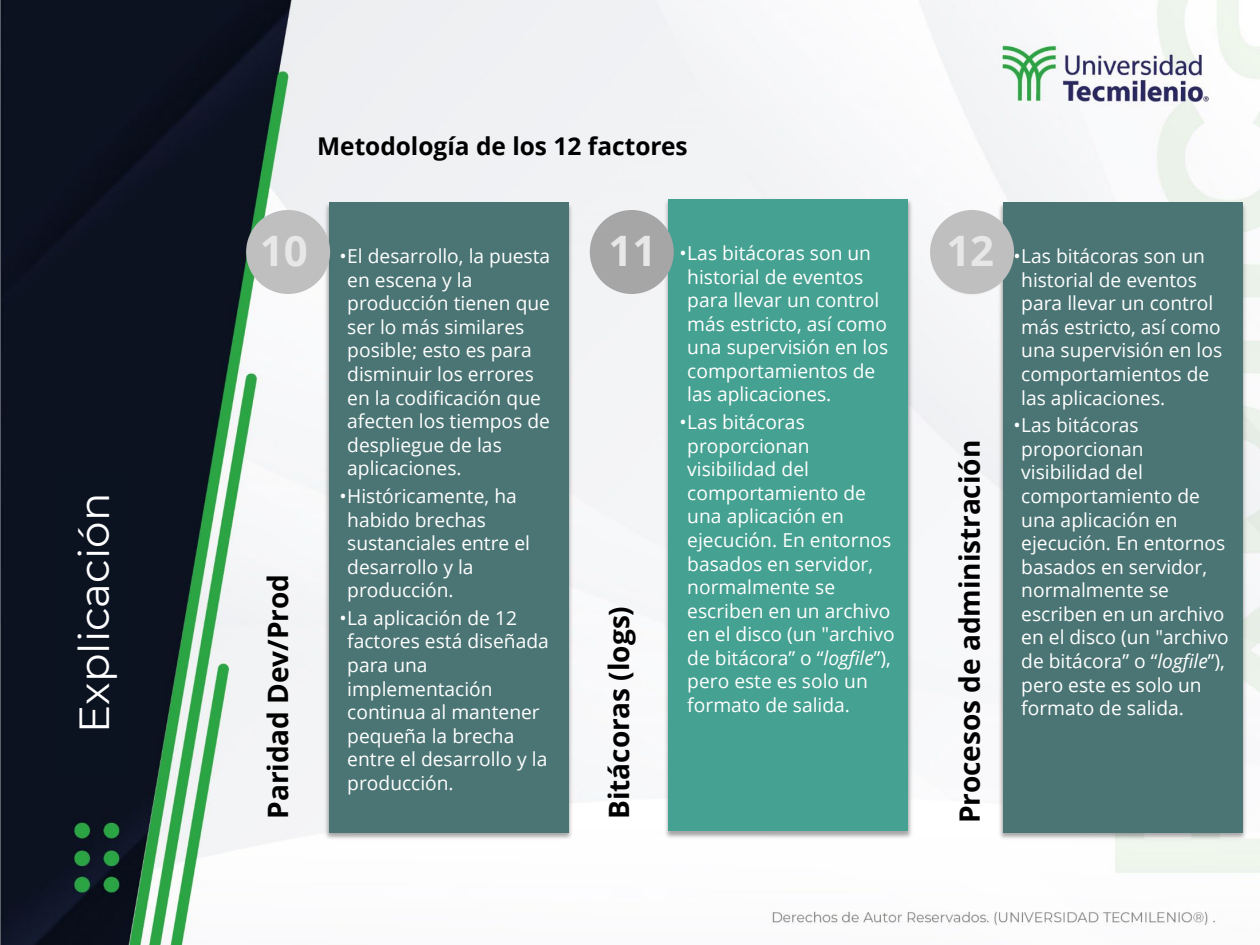
<style>
.page{position:relative;width:1260px;height:945px;background:#fff}
.page>*{position:absolute;margin:0;border:0;box-sizing:border-box;transform-origin:0 0}
.t1{font:42px "Montserrat";color:#fff}
.t2{font:700 42px "Open Sans";color:#e7e7e7}
.t3{font:700 28px "Open Sans";color:#000}
.t4{font:700 24.5px "Open Sans";color:#000}
.t5{font:19.25px/23.6px "Open Sans";color:#fff}
.s1{font-style:italic}
</style>
<div class="page">
<img style="left:0;top:0;width:1260px;height:945px">
<div style="left:52px;top:472px;width:75px;height:305px;background:#0b1220"></div>
<img style="left:323px;top:200px;width:251px;height:642px">
<img style="left:321px;top:233px;width:253px;height:584px">
<div style="left:329px;top:203px;width:239px;height:630px;background:#4b7574"></div>
<img style="left:663px;top:197px;width:251px;height:643px">
<img style="left:661px;top:230px;width:258px;height:510px">
<div style="left:669px;top:200px;width:239px;height:631px;background:#45a191"></div>
<img style="left:997px;top:200px;width:251px;height:642px">
<img style="left:995px;top:233px;width:258px;height:510px">
<div style="left:1003px;top:203px;width:239px;height:630px;background:#4b7574"></div>
<img style="left:918px;top:200px;width:108px;height:108px">
<img style="left:924px;top:202px;width:96px;height:97px">
<div style="left:246px;top:210px;width:84px;height:84px;background:#bfbfbf;border-radius:50%"></div>
<div style="left:590px;top:210px;width:84px;height:84px;background:#a6a6a6;border-radius:50%"></div>
<div style="left:930px;top:210px;width:84px;height:84px;background:#bfbfbf;border-radius:50%"></div>
<h1 class="t1" style="left:65px;top:733px;width:241px;rotate:-90deg">Explicación</h1>
<p class="t4" style="left:317px;top:129px;width:372px">Metodología de los 12 factores</p>
<p class="t2" style="left:260px;top:221px;width:49px">10</p>
<p class="t2" style="left:608px;top:221px;width:49px">11</p>
<p class="t2" style="left:946px;top:221px;width:49px">12</p>
<p class="t5" style="left:687px;top:241px;width:202px;text-indent:-8px">•Las bitácoras son un historial de eventos para llevar un control más estricto, así como una supervisión en los comportamientos de las aplicaciones.</p>
<p class="t5" style="left:687px;top:410px;width:209px;text-indent:-8px">•Las bitácoras proporcionan visibilidad del comportamiento de una aplicación en ejecución. En entornos basados en servidor, normalmente se escriben en un archivo en el disco (un "archivo de bitácora” o “<span class="s1">logfile</span>”), pero este es solo un formato de salida.</p>
<p class="t5" style="left:347px;top:244px;width:205px;text-indent:-8px">•El desarrollo, la puesta en escena y la producción tienen que ser lo más similares posible; esto es para disminuir los errores en la codificación que afecten los tiempos de despliegue de las aplicaciones.</p>
<p class="t5" style="left:347px;top:484px;width:184px;text-indent:-8px">•Históricamente, ha habido brechas sustanciales entre el desarrollo y la producción.</p>
<p class="t5" style="left:347px;top:606px;width:203px;text-indent:-8px">•La aplicación de 12 factores está diseñada para una implementación continua al mantener pequeña la brecha entre el desarrollo y la producción.</p>
<p class="t3" style="left:599px;top:819px;width:214px;rotate:-90deg">Bitácoras (logs)</p>
<p class="t3" style="left:950px;top:823px;width:385px;rotate:-90deg">Procesos de administración</p>
<p class="t3" style="left:258px;top:819px;width:246px;rotate:-90deg">Paridad Dev/Prod</p>
<p class="t5" style="left:1021px;top:244px;width:202px;text-indent:-8px">•Las bitácoras son un historial de eventos para llevar un control más estricto, así como una supervisión en los comportamientos de las aplicaciones.</p>
<p class="t5" style="left:1021px;top:413px;width:209px;text-indent:-8px">•Las bitácoras proporcionan visibilidad del comportamiento de una aplicación en ejecución. En entornos basados en servidor, normalmente se escriben en un archivo en el disco (un "archivo de bitácora” o “<span class="s1">logfile</span>”), pero este es solo un formato de salida.</p>
</div>
